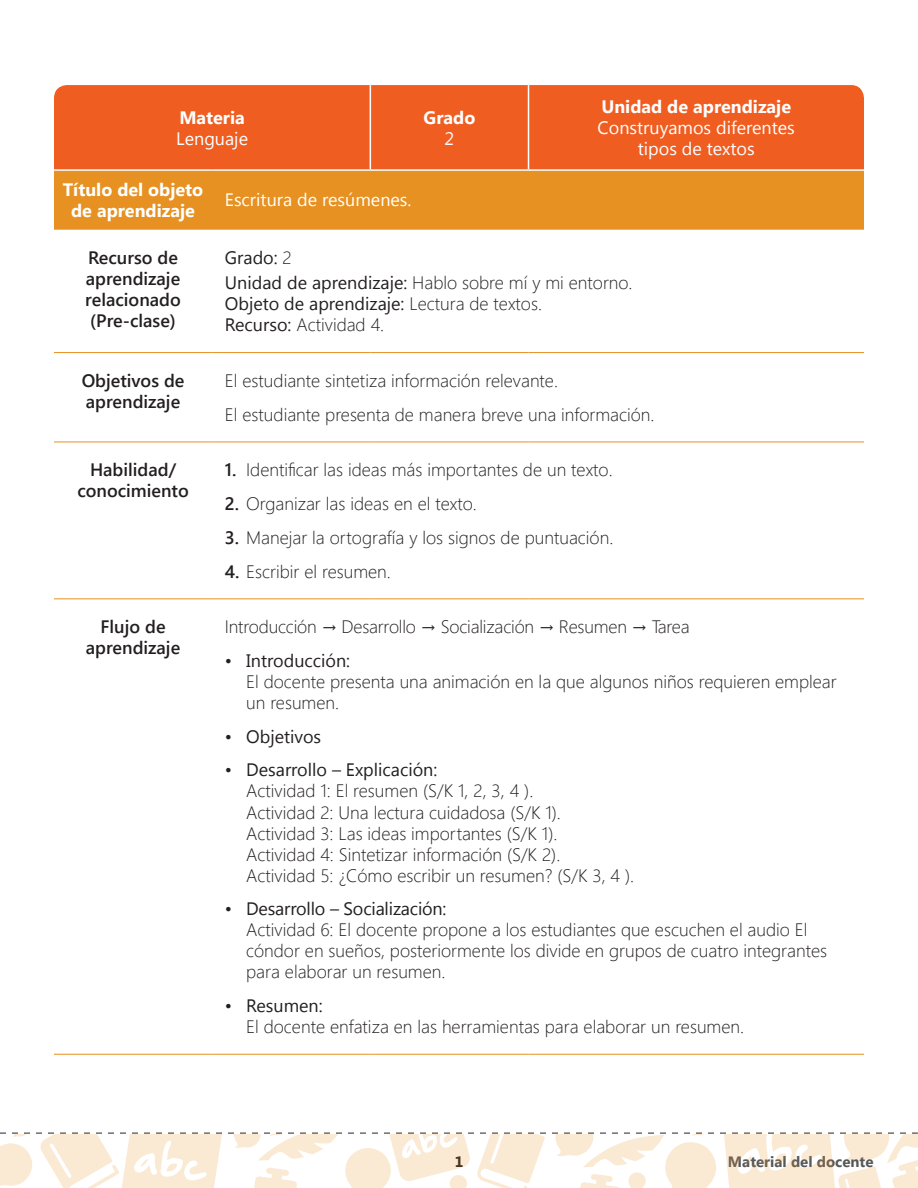
<style>
.page{position:relative;width:918px;height:1188px;background:#fff}
.page>*{position:absolute;margin:0;border:0;box-sizing:border-box;transform-origin:0 0}
.t1{font:300 18px/21px "Segoe UI";color:#231f20}
.t2{font:18px/25.2px "Segoe UI";color:#231f20}
.t3{font:600 18px/21px "Segoe UI";color:#231f20}
.t4{font:18px/21px "Segoe UI";color:#fff;text-align:center}
.t5{font:700 18px/21px "Segoe UI";color:#fff;text-align:center}
.t6{font:700 15px "Segoe UI";color:#57585a}
.t7{font:700 15px "Segoe UI";color:#231f20}
.s1{font-weight:300}
.s2{font-weight:600}
</style>
<div class="page">
<svg style="left:0;top:1132px;width:918px;height:56px"></svg>
<div style="left:54px;top:85px;width:810px;height:84px;background:#f05d21"></div>
<div style="left:54px;top:171px;width:810px;height:59px;background:#e69121"></div>
<hr style="left:370px;top:85px;width:1px;height:84px;background:#fff">
<hr style="left:528px;top:85px;width:1px;height:84px;background:#fff">
<hr style="left:54px;top:442px;width:158px;height:1px;background:#e69121">
<hr style="left:212px;top:442px;width:158px;height:1px;background:#e69121">
<hr style="left:370px;top:442px;width:159px;height:1px;background:#e69121">
<hr style="left:529px;top:442px;width:335px;height:1px;background:#e69121">
<hr style="left:54px;top:598px;width:158px;height:1px;background:#e69121">
<hr style="left:212px;top:598px;width:158px;height:1px;background:#e69121">
<hr style="left:370px;top:598px;width:159px;height:1px;background:#e69121">
<hr style="left:529px;top:598px;width:335px;height:1px;background:#e69121">
<hr style="left:54px;top:1054px;width:158px;height:1px;background:#e69121">
<hr style="left:212px;top:1054px;width:158px;height:1px;background:#e69121">
<hr style="left:370px;top:1054px;width:159px;height:1px;background:#e69121">
<hr style="left:529px;top:1054px;width:335px;height:1px;background:#e69121">
<hr style="left:54px;top:352px;width:158px;height:1px;background:#e69121">
<hr style="left:212px;top:352px;width:158px;height:1px;background:#e69121">
<hr style="left:370px;top:352px;width:159px;height:1px;background:#e69121">
<hr style="left:529px;top:352px;width:335px;height:1px;background:#e69121">
<p class="t5" style="left:179px;top:106px;width:67px">Materia</p>
<p class="t4" style="left:176px;top:127px;width:73px">Lenguaje</p>
<p class="t5" style="left:424px;top:106px;width:53px">Grado</p>
<p class="t4" style="left:445px;top:127px;width:11px">2</p>
<p class="t5" style="left:601px;top:95px;width:191px">Unidad de aprendizaje</p>
<p class="t4" style="left:598px;top:116px;width:199px">Construyamos diferentes tipos de textos</p>
<p class="t5" style="left:63px;top:178px;width:142px">Título del objeto de aprendizaje</p>
<p class="t4" style="left:225px;top:189px;width:188px">Escritura de resúmenes.</p>
<p class="t3" style="left:85px;top:247px;width:97px">Recurso de aprendizaje relacionado (Pre-clase)</p>
<p class="t2" style="left:225px;top:244px;width:409px">Grado: <span class="s1">2<br></span>Unidad de aprendizaje: <span class="s1">Hablo sobre mí y mi entorno.</span></p>
<p class="t2" style="left:225px;top:293px;width:319px;line-height:21px">Objeto de aprendizaje: <span class="s1">Lectura de textos.<br></span>Recurso: <span class="s1">Actividad 4.</span></p>
<p class="t3" style="left:82px;top:370px;width:104px">Objetivos de aprendizaje</p>
<p class="t1" style="left:225px;top:363px;width:431px;line-height:33.8px">El estudiante sintetiza información relevante.<br>El estudiante presenta de manera breve una información.</p>
<p class="t3" style="left:77px;top:459px;width:113px;text-align:center">Habilidad/ conocimiento</p>
<p class="t1" style="left:225px;top:459px;width:389px"><span class="s2">1.</span> Identificar las ideas más importantes de un texto.</p>
<p class="t1" style="left:225px;top:492px;width:253px"><span class="s2">2.</span> Organizar las ideas en el texto.</p>
<p class="t1" style="left:225px;top:526px;width:390px"><span class="s2">3.</span> Manejar la ortografía y los signos de puntuación.</p>
<p class="t1" style="left:225px;top:560px;width:168px"><span class="s2">4.</span> Escribir el resumen.</p>
<p class="t3" style="left:86px;top:616px;width:96px;text-align:center">Flujo de aprendizaje</p>
<p class="t1" style="left:225px;top:616px;width:466px">Introducción → Desarrollo → Socialización → Resumen → Tarea</p>
<p class="t2" style="left:225px;top:647px;width:127px">• Introducción:</p>
<p class="t1" style="left:246px;top:670px;width:592px">El docente presenta una animación en la que algunos niños requieren emplear un resumen.</p>
<p class="t2" style="left:225px;top:723px;width:98px">• Objetivos</p>
<p class="t2" style="left:225px;top:757px;width:214px">• Desarrollo – Explicación:</p>
<p class="t1" style="left:246px;top:780px;width:390px">Actividad 1: El resumen (S/K 1, 2, 3, 4 ).<br>Actividad 2: Una lectura cuidadosa (S/K 1).<br>Actividad 3: Las ideas importantes (S/K 1).<br>Actividad 4: Sintetizar información (S/K 2).<br>Actividad 5: ¿Cómo escribir un resumen? (S/K 3, 4 ).</p>
<p class="t2" style="left:225px;top:895px;width:223px">• Desarrollo – Socialización:</p>
<p class="t1" style="left:246px;top:919px;width:582px">Actividad 6: El docente propone a los estudiantes que escuchen el audio El cóndor en sueños, posteriormente los divide en grupos de cuatro integrantes para elaborar un resumen.</p>
<p class="t2" style="left:225px;top:992px;width:99px">• Resumen:</p>
<p class="t1" style="left:246px;top:1015px;width:499px">El docente enfatiza en las herramientas para elaborar un resumen.</p>
<p class="t7" style="left:455px;top:1151px;width:10px">1</p>
<p class="t6" style="left:728px;top:1151px;width:147px">Material del docente</p>
</div>
